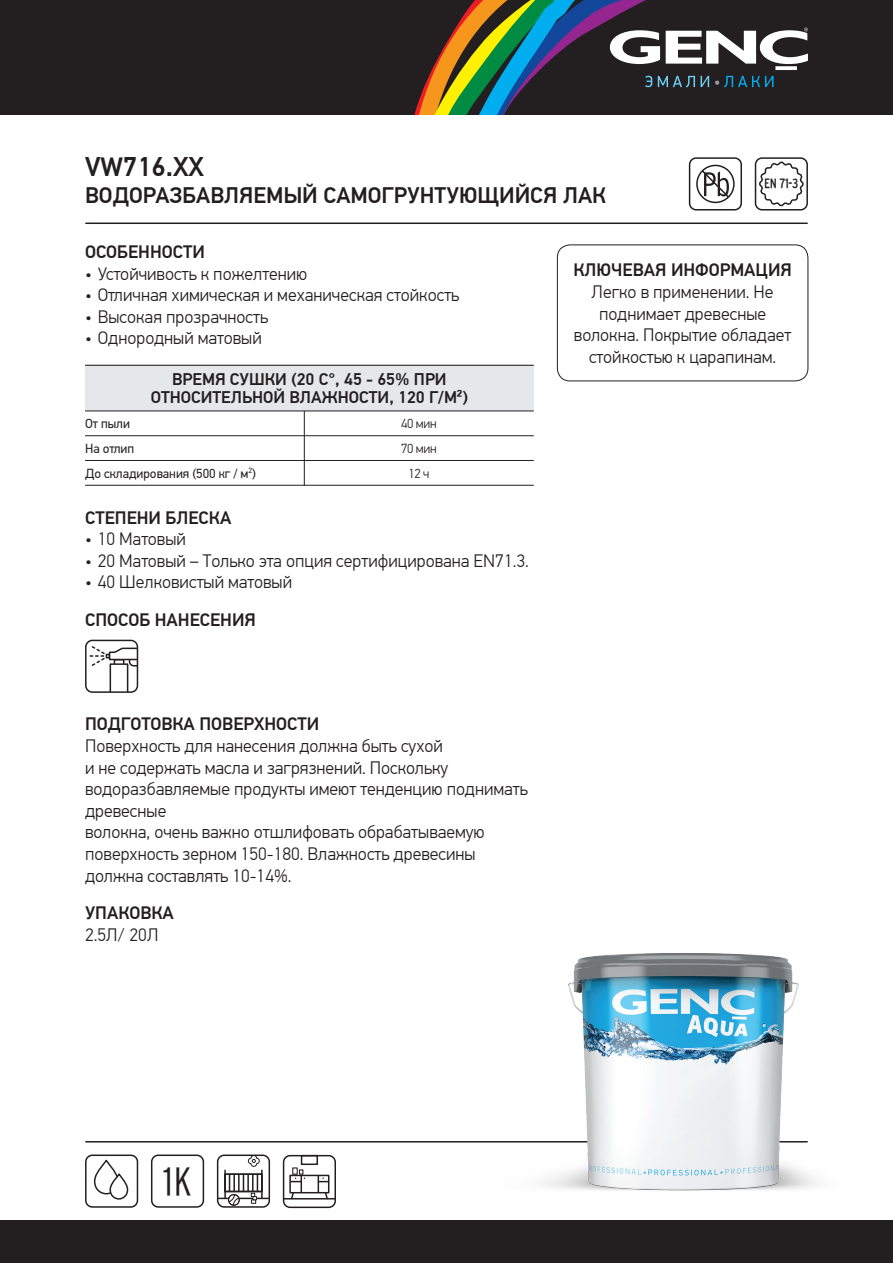
<style>
.page{position:relative;width:893px;height:1263px;background:#fff}
.page>*{position:absolute;margin:0;border:0;box-sizing:border-box;transform-origin:0 0}
.t1{font:39.3px "Interstate Condensed X Light";color:#231f20}
.t2{font:500 27px "PF Din Text Pro";color:#231f20}
.t3{font:500 22.5px "PF Din Text Pro";color:#231f20}
.t4{font:300 18px/21.6px "PF Din Text Pro";color:#231f20;text-align:center}
.t5{font:500 18px "PF Din Text Pro";color:#231f20}
.t6{font:500 16.8px/18px "PF Din Text Pro";color:#231f20;text-align:center}
.t7{font:13.5px "Interstate Condensed X Book";color:#231f20}
.t8{font:13.2px/24.8px "PF Din Text Pro";color:#231f20}
.t9{font:300 13.2px/24.8px "PF Din Text Pro";letter-spacing:-.02em;color:#231f20;text-align:center}
</style>
<div class="page">
<div style="left:0;top:0;width:893px;height:115px;background:#231f20"></div>
<div style="left:0;top:1220px;width:893px;height:43px;background:#231f20"></div>
<hr style="left:86px;top:222px;width:721px;height:2px;background:#231f20">
<hr style="left:86px;top:1141px;width:721px;height:1px;background:#231f20">
<hr style="left:218px;top:1198px;width:51px;height:1px;background:#231f20">
<svg style="left:258px;top:1176px;width:1px;height:13px"></svg>
<div style="left:224px;top:1173px;width:39px;height:19px;border:2px solid #231f20"></div>
<hr style="left:224px;top:1170px;width:2px;height:28px;background:#231f20">
<hr style="left:261px;top:1170px;width:2px;height:28px;background:#231f20">
<svg style="left:228px;top:1174px;width:30px;height:31px"></svg>
<svg style="left:248px;top:1157px;width:12px;height:10px"></svg>
<div style="left:217px;top:1154px;width:53px;height:54px;border:2px solid #231f20;border-radius:7px"></div>
<svg style="left:93px;top:1159px;width:35px;height:41px"></svg>
<div style="left:85px;top:1154px;width:53px;height:54px;border:2px solid #231f20;border-radius:7px"></div>
<div style="left:283px;top:1155px;width:53px;height:53px;border:2px solid #231f20;border-radius:7px"></div>
<hr style="left:284px;top:1198px;width:51px;height:1px;background:#231f20">
<div style="left:301px;top:1155px;width:17px;height:10px;border:2px solid #231f20"></div>
<div style="left:292px;top:1167px;width:6px;height:8px;border:1px solid #231f20"></div>
<svg style="left:290px;top:1169px;width:39px;height:31px"></svg>
<div style="left:151px;top:1154px;width:53px;height:54px;border:2px solid #231f20;border-radius:7px"></div>
<div style="left:557px;top:244px;width:251px;height:137px;border:1px solid #231f20;border-radius:13px"></div>
<hr style="left:85px;top:485px;width:449px;height:1px;background:#231f20">
<hr style="left:304px;top:411px;width:1px;height:75px;background:#231f20">
<hr style="left:85px;top:435px;width:449px;height:1px;background:#231f20">
<hr style="left:85px;top:460px;width:449px;height:1px;background:#231f20">
<div style="left:85px;top:640px;width:53px;height:53px;border:2px solid #231f20;border-radius:7px"></div>
<svg style="left:90px;top:645px;width:47px;height:47px"></svg>
<svg style="left:406px;top:0;width:402px;height:272px"></svg>
<img style="left:499px;top:953px;width:319px;height:238px">
<div style="left:85px;top:365px;width:449px;height:46px;background:#e6e7e9"></div>
<hr style="left:85px;top:411px;width:449px;height:1px;background:#231f20">
<hr style="left:85px;top:365px;width:449px;height:1px;background:#231f20">
<h2 class="t2" style="left:85px;top:151px;width:121px">VW716.XX</h2>
<p class="t3" style="left:85px;top:182px;width:522px">ВОДОРАЗБАВЛЯЕМЫЙ САМОГРУНТУЮЩИЙСЯ ЛАК</p>
<p class="t7" style="left:764px;top:176px;width:36px">EN 71-3</p>
<p class="t5" style="left:85px;top:241px;width:121px">ОСОБЕННОСТИ</p>
<p class="t4" style="left:85px;top:263px;width:224px">• Устойчивость к пожелтению</p>
<p class="t4" style="left:85px;top:284px;width:376px">• Отличная химическая и механическая стойкость</p>
<p class="t4" style="left:85px;top:306px;width:185px">• Высокая прозрачность</p>
<p class="t4" style="left:85px;top:328px;width:178px">• Однородный матовый</p>
<p class="t6" style="left:151px;top:371px;width:319px">ВРЕМЯ СУШКИ (20 C°, 45 - 65% ПРИ<br>ОТНОСИТЕЛЬНОЙ ВЛАЖНОСТИ, 120 г/м²)</p>
<p class="t8" style="left:85px;top:411px;width:47px">От пыли</p>
<p class="t9" style="left:401px;top:412px;width:37px">40 мин<br>70 мин<br>12 ч</p>
<p class="t8" style="left:85px;top:436px;width:173px">На отлип<br>До складирования (500 кг / м<sup>2</sup>)</p>
<p class="t5" style="left:85px;top:506px;width:148px">СТЕПЕНИ БЛЕСКА</p>
<p class="t4" style="left:85px;top:528px;width:102px">• 10 Матовый</p>
<p class="t4" style="left:85px;top:550px;width:445px">• 20 Mатовый – Только эта опция сертифицирована EN71.3.</p>
<p class="t4" style="left:85px;top:572px;width:209px">• 40 Шелковистый матовый</p>
<p class="t5" style="left:85px;top:609px;width:172px">СПОСОБ НАНЕСЕНИЯ</p>
<p class="t5" style="left:85px;top:713px;width:236px">ПОДГОТОВКА ПОВЕРХНОСТИ</p>
<p class="t4" style="left:85px;top:735px;width:444px;text-align:left">Поверхность для нанесения должна быть сухой<br>и не содержать масла и загрязнений. Поскольку водоразбавляемые продукты имеют тенденцию поднимать древесные<br>волокна, очень важно отшлифовать обрабатываемую поверхность зерном 150-180. Влажность древесины должна составлять 10-14%.</p>
<p class="t5" style="left:85px;top:902px;width:90px">УПАКОВКА</p>
<p class="t4" style="left:85px;top:924px;width:75px">2.5Л/ 20Л</p>
<p class="t5" style="left:573px;top:259px;width:220px">КЛЮЧЕВАЯ ИНФОРМАЦИЯ</p>
<p class="t4" style="left:574px;top:281px;width:219px">Легко в применении. Не поднимает древесные волокна. Покрытие обладает стойкостью к царапинам.</p>
<h1 class="t1" style="left:163px;top:1159px;width:30px">1K</h1>
</div>
